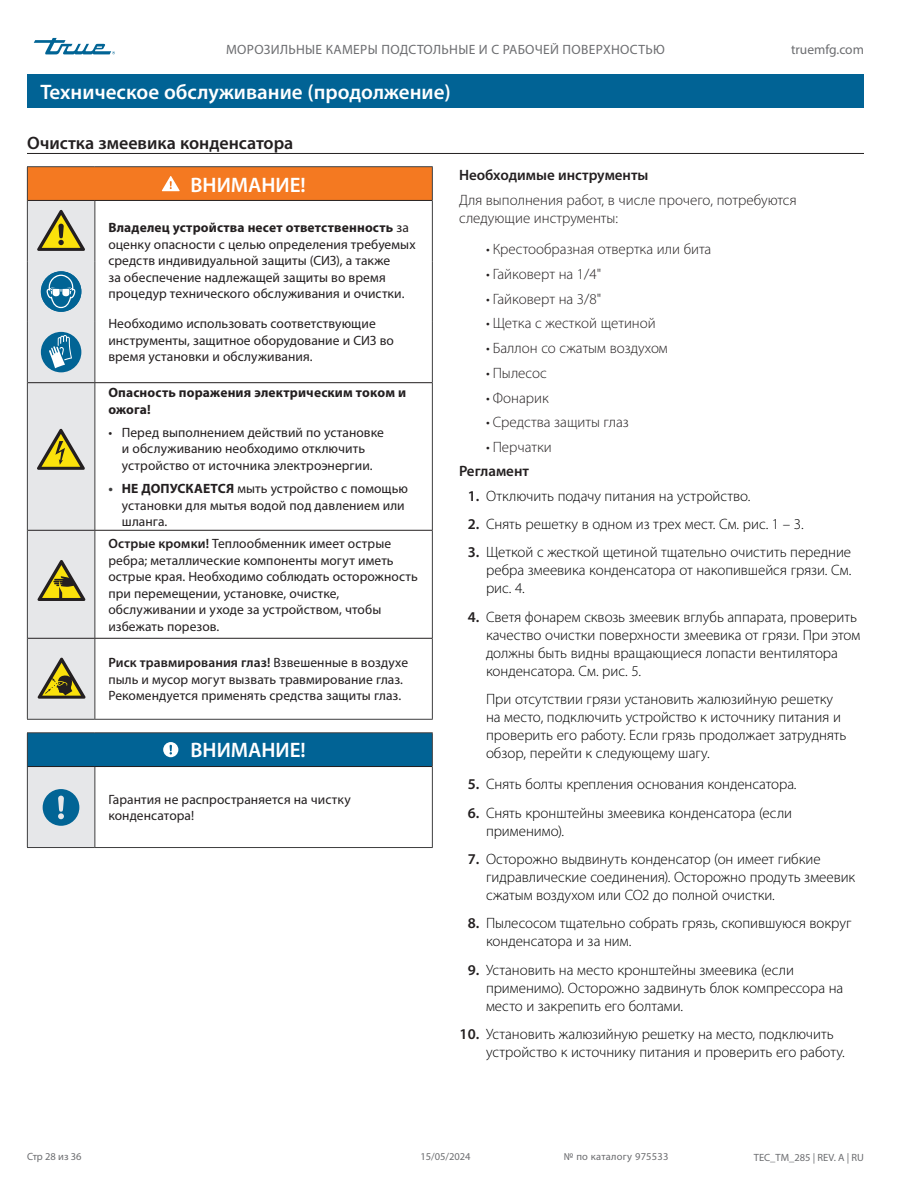
<style>
.page{position:relative;width:918px;height:1188px;background:#fff}
.page>*{position:absolute;margin:0;border:0;box-sizing:border-box;transform-origin:0 0}
.Title_bar_Page_header{font:600 21px "Myriad Pro";color:#fff}
.Tables_title_bar{font:600 21px "Myriad Pro";color:#fff}
.Subhead_underscore_H1{font:600 18px "Myriad Pro";color:#231f20}
.Body_Text_light_Normal{font:300 15px/18px "Myriad Pro";color:#000}
.Body_Text_light_Normal-2{font:300 15px/18px "Myriad Pro";color:#231f20}
.Subhead_NO_underscore_H2{font:600 15px "Myriad Pro";color:#231f20}
.Table_text{font:13.5px/16.5px "Myriad Pro";letter-spacing:.005em;color:#231f20}
.t1{font:13.5px "Myriad Pro";letter-spacing:.025em;color:#6c6d70}
.Table_text-2{font:700 13.5px/16.5px "Myriad Pro";letter-spacing:.01em;color:#231f20}
.t2{font:13.5px "Myriad Pro";color:#6c6d70}
.t3{font:10.5px "Myriad Pro";color:#6c6d70}
.t4{font:10.5px "Myriad Pro";letter-spacing:.025em;color:#6c6d70}
.s1{font-weight:700}
.s2{font-weight:700;color:#3e3e3f}
.s3{font-weight:600}
.s4{font-weight:600;color:#231f20}
</style>
<div class="page">
<svg style="left:34px;top:38px;width:81px;height:16px"></svg>
<div style="left:27px;top:74px;width:837px;height:34px;background:#016395"></div>
<hr style="left:27px;top:153px;width:837px;height:1px;background:#231f20">
<div style="left:27px;top:167px;width:405px;height:33px;background:#f47921"></div>
<div style="left:28px;top:201px;width:66px;height:646px;background:#e6e7e9"></div>
<svg style="left:95px;top:201px;width:337px;height:646px"></svg>
<div style="left:27px;top:733px;width:405px;height:34px;background:#016395"></div>
<hr style="left:27px;top:166px;width:68px;height:1px;background:#3e3e3f">
<hr style="left:27px;top:167px;width:1px;height:33px;background:#3e3e3f">
<hr style="left:95px;top:166px;width:338px;height:1px;background:#3e3e3f">
<hr style="left:432px;top:167px;width:1px;height:33px;background:#3e3e3f">
<hr style="left:27px;top:200px;width:1px;height:61px;background:#3e3e3f">
<hr style="left:94px;top:201px;width:1px;height:60px;background:#3e3e3f">
<hr style="left:432px;top:200px;width:1px;height:61px;background:#3e3e3f">
<hr style="left:27px;top:261px;width:1px;height:61px;background:#3e3e3f">
<hr style="left:94px;top:261px;width:1px;height:61px;background:#3e3e3f">
<hr style="left:432px;top:261px;width:1px;height:61px;background:#3e3e3f">
<hr style="left:27px;top:322px;width:1px;height:61px;background:#3e3e3f">
<hr style="left:94px;top:322px;width:1px;height:60px;background:#3e3e3f">
<hr style="left:432px;top:322px;width:1px;height:61px;background:#3e3e3f">
<hr style="left:27px;top:383px;width:1px;height:147px;background:#3e3e3f">
<hr style="left:94px;top:383px;width:1px;height:147px;background:#3e3e3f">
<hr style="left:432px;top:383px;width:1px;height:147px;background:#3e3e3f">
<hr style="left:27px;top:530px;width:1px;height:108px;background:#3e3e3f">
<hr style="left:94px;top:531px;width:1px;height:107px;background:#3e3e3f">
<hr style="left:432px;top:530px;width:1px;height:108px;background:#3e3e3f">
<hr style="left:27px;top:638px;width:1px;height:81px;background:#3e3e3f">
<hr style="left:94px;top:639px;width:1px;height:80px;background:#3e3e3f">
<hr style="left:432px;top:638px;width:1px;height:81px;background:#3e3e3f">
<hr style="left:27px;top:732px;width:68px;height:1px;background:#3e3e3f">
<hr style="left:27px;top:733px;width:1px;height:34px;background:#3e3e3f">
<hr style="left:95px;top:732px;width:338px;height:1px;background:#3e3e3f">
<hr style="left:432px;top:733px;width:1px;height:34px;background:#3e3e3f">
<hr style="left:27px;top:767px;width:1px;height:80px;background:#3e3e3f">
<hr style="left:94px;top:767px;width:1px;height:80px;background:#3e3e3f">
<hr style="left:432px;top:767px;width:1px;height:80px;background:#3e3e3f">
<hr style="left:27px;top:847px;width:68px;height:1px;background:#3e3e3f">
<hr style="left:95px;top:847px;width:338px;height:1px;background:#3e3e3f">
<hr style="left:28px;top:200px;width:67px;height:1px;background:#231f20">
<hr style="left:95px;top:200px;width:337px;height:1px;background:#231f20">
<hr style="left:28px;top:530px;width:67px;height:1px;background:#231f20">
<hr style="left:95px;top:530px;width:337px;height:1px;background:#231f20">
<hr style="left:28px;top:638px;width:67px;height:1px;background:#231f20">
<hr style="left:95px;top:638px;width:337px;height:1px;background:#231f20">
<hr style="left:28px;top:382px;width:67px;height:1px;background:#231f20">
<hr style="left:95px;top:382px;width:337px;height:1px;background:#231f20">
<hr style="left:28px;top:766px;width:67px;height:1px;background:#231f20">
<hr style="left:95px;top:766px;width:337px;height:1px;background:#231f20">
<hr style="left:27px;top:719px;width:68px;height:1px;background:#3e3e3f">
<hr style="left:95px;top:719px;width:338px;height:1px;background:#3e3e3f">
<svg style="left:162px;top:176px;width:18px;height:15px"></svg>
<svg style="left:37px;top:210px;width:48px;height:41px;background:#b9b276"></svg>
<div style="left:41px;top:271px;width:40px;height:41px;background:#016495;border-radius:50%"></div>
<svg style="left:46px;top:275px;width:30px;height:33px"></svg>
<div style="left:41px;top:332px;width:40px;height:40px;background:#016495;border-radius:50%"></div>
<svg style="left:49px;top:335px;width:23px;height:33px"></svg>
<svg style="left:37px;top:429px;width:48px;height:41px;background:#bab276"></svg>
<svg style="left:38px;top:560px;width:48px;height:41px;background:#b2ab77"></svg>
<svg style="left:38px;top:657px;width:48px;height:42px;background:#aba57b"></svg>
<svg style="left:163px;top:742px;width:15px;height:15px"></svg>
<svg style="left:43px;top:789px;width:36px;height:37px"></svg>
<p class="t1" style="left:226px;top:42px;width:440px">МОРОЗИЛЬНЫЕ КАМЕРЫ ПОДСТОЛЬНЫЕ И С РАБОЧЕЙ ПОВЕРХНОСТЬЮ</p>
<p class="t2" style="left:791px;top:42px;width:74px">truemfg.com</p>
<p class="Title_bar_Page_header" style="left:41px;top:79px;width:412px">Техническое обслуживание (продолжение)</p>
<p class="Subhead_underscore_H1" style="left:27px;top:131px;width:268px">Очистка змеевика конденсатора</p>
<p class="Tables_title_bar" style="left:190px;top:171px;width:117px">ВНИМАНИЕ!</p>
<p class="Table_text" style="left:108px;top:219px;width:309px"><span class="s1">Владелец устройства несет ответственность</span> за оценку опасности с целью определения требуемых средств индивидуальной защиты (СИЗ), а также<br>за обеспечение надлежащей защиты во время процедур технического обслуживания и очистки.</p>
<p class="Table_text" style="left:108px;top:315px;width:287px">Необходимо использовать соответствующие инструменты, защитное оборудование и СИЗ во время установки и обслуживания.</p>
<p class="Table_text-2" style="left:108px;top:384px;width:299px">Опасность поражения электрическим током и ожога!</p>
<p class="Table_text" style="left:108px;top:424px;width:277px;text-align:center">• Перед выполнением действий по установке и обслуживанию необходимо отключить устройство от источника электроэнергии.</p>
<p class="Table_text" style="left:122px;top:480px;width:288px;text-indent:-14px"><span class="s2">•</span> <span class="s1">НЕ ДОПУСКАЕТСЯ</span> мыть устройство с помощью установки для мытья водой под давлением или шланга.</p>
<p class="Table_text" style="left:108px;top:535px;width:311px"><span class="s3">Острые кромки!</span> Теплообменник имеет острые ребра; металлические компоненты могут иметь острые края. Необходимо соблюдать осторожность при перемещении, установке, очистке, обслуживании и уходе за устройством, чтобы избежать порезов.</p>
<p class="Table_text" style="left:108px;top:654px;width:301px"><span class="s3">Риск травмирования глаз!</span> Взвешенные в воздухе пыль и мусор могут вызвать травмирование глаз.<br>Рекомендуется применять средства защиты глаз.</p>
<p class="Tables_title_bar" style="left:190px;top:736px;width:117px">ВНИМАНИЕ!</p>
<p class="Table_text" style="left:108px;top:791px;width:244px">Гарантия не распространяется на чистку конденсатора!</p>
<p class="Subhead_NO_underscore_H2" style="left:459px;top:165px;width:191px">Необходимые инструменты</p>
<p class="Body_Text_light_Normal-2" style="left:459px;top:191px;width:339px">Для выполнения работ, в числе прочего, потребуются следующие инструменты:</p>
<p class="Body_Text_light_Normal-2" style="left:486px;top:240px;width:227px">• Крестообразная отвертка или бита</p>
<p class="Body_Text_light_Normal-2" style="left:486px;top:265px;width:117px">• Гайковерт на 1/4"</p>
<p class="Body_Text_light_Normal-2" style="left:486px;top:290px;width:117px">• Гайковерт на 3/8"</p>
<p class="Body_Text_light_Normal-2" style="left:486px;top:314px;width:171px">• Щетка с жесткой щетиной</p>
<p class="Body_Text_light_Normal-2" style="left:486px;top:339px;width:183px">• Баллон со сжатым воздухом</p>
<p class="Body_Text_light_Normal-2" style="left:486px;top:364px;width:62px">• Пылесос</p>
<p class="Body_Text_light_Normal-2" style="left:486px;top:389px;width:64px">• Фонарик</p>
<p class="Body_Text_light_Normal-2" style="left:486px;top:413px;width:144px">• Средства защиты глаз</p>
<p class="Body_Text_light_Normal-2" style="left:486px;top:438px;width:67px">• Перчатки</p>
<p class="Subhead_NO_underscore_H2" style="left:459px;top:462px;width:71px">Регламент</p>
<p class="Body_Text_light_Normal" style="left:468px;top:487px;width:284px"><span class="s4">1.</span> Отключить подачу питания на устройство.</p>
<p class="Body_Text_light_Normal" style="left:468px;top:515px;width:338px"><span class="s4">2.</span> Снять решетку в одном из трех мест. См. рис. 1 – 3.</p>
<p class="Body_Text_light_Normal" style="left:486px;top:543px;width:367px;text-align:justify;text-indent:-18px"><span class="s4">3.</span> Щеткой с жесткой щетиной тщательно очистить передние ребра змеевика конденсатора от накопившейся грязи. См. рис. 4.</p>
<p class="Body_Text_light_Normal" style="left:486px;top:608px;width:376px;text-indent:-18px"><span class="s4">4.</span> Светя фонарем сквозь змеевик вглубь аппарата, проверить качество очистки поверхности змеевика от грязи. При этом должны быть видны вращающиеся лопасти вентилятора конденсатора. См. рис. 5.</p>
<p class="Body_Text_light_Normal" style="left:486px;top:690px;width:362px">При отсутствии грязи установить жалюзийную решетку на место, подключить устройство к источнику питания и проверить его работу. Если грязь продолжает затруднять обзор, перейти к следующему шагу.</p>
<p class="Body_Text_light_Normal" style="left:468px;top:775px;width:330px"><span class="s4">5.</span> Снять болты крепления основания конденсатора.</p>
<p class="Body_Text_light_Normal" style="left:486px;top:804px;width:308px;text-indent:-18px"><span class="s4">6.</span> Снять кронштейны змеевика конденсатора (если применимо).</p>
<p class="Body_Text_light_Normal" style="left:486px;top:850px;width:371px;text-indent:-18px"><span class="s4">7.</span> Осторожно выдвинуть конденсатор (он имеет гибкие гидравлические соединения). Осторожно продуть змеевик сжатым воздухом или СО2 до полной очистки.</p>
<p class="Body_Text_light_Normal" style="left:486px;top:914px;width:367px;text-indent:-18px"><span class="s4">8.</span> Пылесосом тщательно собрать грязь, скопившуюся вокруг конденсатора и за ним.</p>
<p class="Body_Text_light_Normal" style="left:486px;top:960px;width:359px;text-indent:-18px"><span class="s4">9.</span> Установить на место кронштейны змеевика (если применимо). Осторожно задвинуть блок компрессора на место и закрепить его болтами.</p>
<p class="Body_Text_light_Normal" style="left:486px;top:1025px;width:360px;text-indent:-26px"><span class="s4">10.</span> Установить жалюзийную решетку на место, подключить устройство к источнику питания и проверить его работу.</p>
<p class="t3" style="left:27px;top:1150px;width:56px">Стр 28 из 36</p>
<p class="t3" style="left:420px;top:1150px;width:52px">15/05/2024</p>
<p class="t4" style="left:564px;top:1150px;width:106px">№ по каталогу 975533</p>
<p class="t3" style="left:754px;top:1151px;width:112px">TEC_TM_285 | REV. A | RU</p>
</div>
